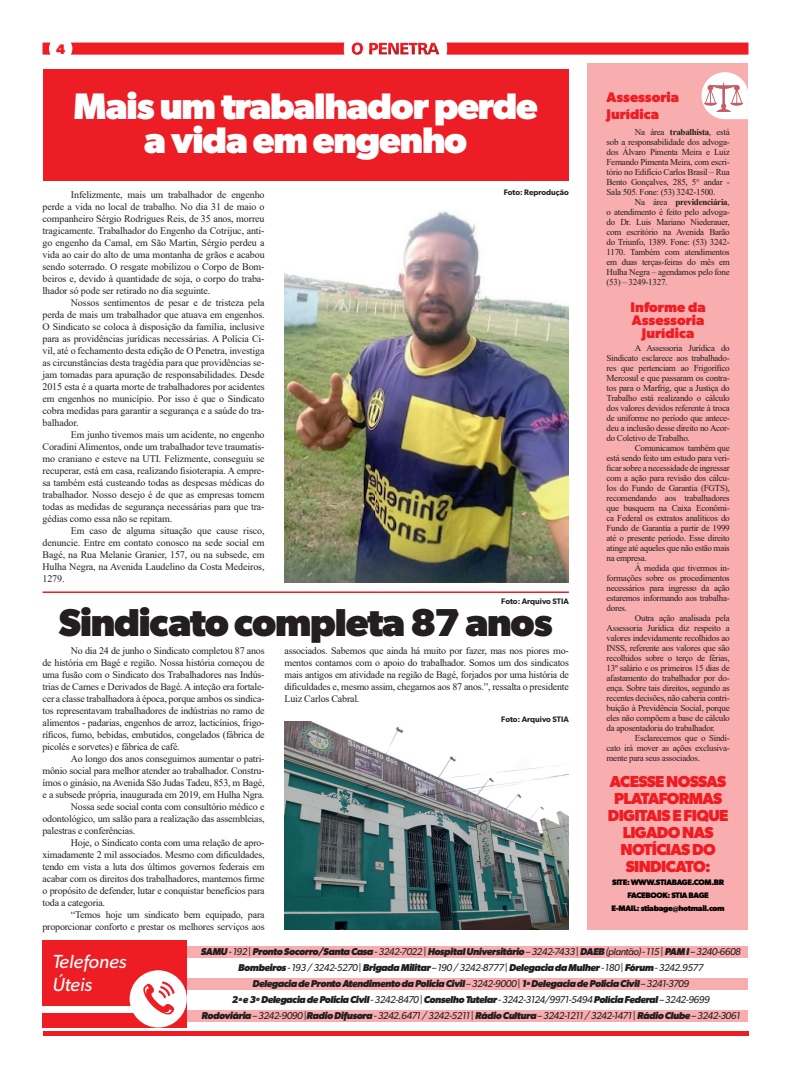
<style>
.page{position:relative;width:791px;height:1078px;background:#fff}
.page>*{position:absolute;margin:0;border:0;box-sizing:border-box;transform-origin:0 0}
.t1{font:700 39px "Gibson";letter-spacing:-.03em;color:#231f20}
.t2{font:700 37px/34px "Gibson";letter-spacing:-.03em;color:#fff;text-align:center}
.t3{font:italic 19px "Gibson";color:#fff}
.t4{font:700 16px/17px "Gibson";letter-spacing:-.04em;color:#ee1d23;text-align:center}
.t5{font:700 14px/12.8px "Gibson";color:#ee1d23}
.t6{font:700 13.8px "Gibson";color:#ee1d23}
.t7{font:10px/12px "Times New Roman";letter-spacing:-.02em;color:#231f20;text-align:justify}
.t8{font:italic 700 10px "Gibson";letter-spacing:-.04em;color:#231f20}
.t9{font:italic 10px "Gibson";letter-spacing:-.04em;color:#231f20}
.t10{font:9px/10px "Times New Roman";letter-spacing:-.03em;color:#231f20;text-align:justify}
.t11{font:700 8px/13px "Gibson";letter-spacing:-.04em;color:#000;text-align:center}
.t12{font:600 8px "Gibson";color:#231f20}
.s1{font-weight:700}
.s2{font-weight:400}
</style>
<div class="page">
<div style="left:43px;top:69px;width:525px;height:111px;background:#ec1d25"></div>
<div style="left:587px;top:64px;width:161px;height:865px;background:#f8adaf"></div>
<div style="left:187px;top:945px;width:561px;height:11px;background:#f8adaf"></div>
<div style="left:187px;top:977px;width:561px;height:12px;background:#f8adaf"></div>
<div style="left:187px;top:1010px;width:561px;height:11px;background:#f8adaf"></div>
<div style="left:43px;top:1030px;width:705px;height:5px;background:#ee1d23"></div>
<svg style="left:352px;top:43px;width:84px;height:3px"></svg>
<img style="left:352px;top:46px;width:87px;height:9px">
<svg style="left:447px;top:43px;width:301px;height:12px;background:#ee2329"></svg>
<svg style="left:43px;top:43px;width:8px;height:12px"></svg>
<svg style="left:71px;top:43px;width:273px;height:12px;background:#ee242a"></svg>
<svg style="left:701px;top:72px;width:47px;height:47px"></svg>
<div style="left:43px;top:939px;width:144px;height:88px;background:#ee1d23"></div>
<div style="left:130px;top:970px;width:57px;height:57px;background:#fff;border-radius:50%"></div>
<svg style="left:143px;top:981px;width:32px;height:34px"></svg>
<div style="left:43px;top:1006px;width:95px;height:6px;background:#fff"></div>
<hr style="left:43px;top:591px;width:526px;height:2px;background:#ee1c25">
<img style="left:284px;top:211px;width:285px;height:371px">
<img style="left:284px;top:721px;width:285px;height:208px">
<h3 class="t6" style="left:56px;top:41px;width:11px">4</h3>
<p class="t2" style="left:73px;top:88px;width:466px">Mais um trabalhador perde a vida em engenho</p>
<p class="t7" style="left:43px;top:188px;width:224px;text-indent:28px">Infelizmente, mais um trabalhador de engenho perde a vida no local de trabalho. No dia 31 de maio o companheiro Sérgio Rodrigues Reis, de 35 anos, morreu tragicamente. Trabalhador do Engenho da Cotrijuc, anti&shy;go engenho da Camal, em São Martin, Sérgio perdeu a vida ao cair do alto de uma montanha de grãos e acabou sendo soterrado. O resgate mobilizou o Corpo de Bom&shy;beiros e, devido à quantidade de soja, o corpo do traba&shy;lhador só pode ser retirado no dia seguinte.</p>
<p class="t7" style="left:43px;top:296px;width:224px;text-indent:28px">Nossos sentimentos de pesar e de tristeza pela perda de mais um trabalhador que atuava em engenhos.<br>O Sindicato se coloca à disposição da família, inclusive para as providências jurídicas necessárias. A Polícia Ci&shy;vil, até o fechamento desta edição de O Penetra, investiga as circunstâncias desta tragédia para que providências se&shy;jam tomadas para apuração de responsabilidades. Desde 2015 esta é a quarta morte de trabalhadores por acidentes em engenhos no município. Por isso é que o Sindicato cobra medidas para garantir a segurança e a saúde do tra&shy;balhador.</p>
<p class="t7" style="left:43px;top:428px;width:224px;text-indent:28px">Em junho tivemos mais um acidente, no engenho Coradini Alimentos, onde um trabalhador teve traumatis&shy;mo craniano e esteve na UTI. Felizmente, conseguiu se recuperar, está em casa, realizando fisioterapia. A empre&shy;sa também está custeando todas as despesas médicas do trabalhador. Nosso desejo é de que as empresas tomem todas as medidas de segurança necessárias para que tra&shy;gédias como essa não se repitam.</p>
<p class="t7" style="left:43px;top:524px;width:224px;text-indent:28px">Em caso de alguma situação que cause risco, denuncie. Entre em contato conosco na sede social em Bagé, na Rua Melanie Granier, 157, ou na subsede, em Hulha Negra, na Avenida Laudelino da Costa Medeiros, 1279.</p>
<p class="t1" style="left:59px;top:598px;width:495px">Sindicato completa 87 anos</p>
<p class="t7" style="left:43px;top:644px;width:224px;text-indent:28px">No dia 24 de junho o Sindicato completou 87 anos de história em Bagé e região. Nossa história começou de uma fusão com o Sindicato dos Trabalhadores nas Indús&shy;trias de Carnes e Derivados de Bagé. A inteção era fortale&shy;cer a classe trabalhadora à época, porque ambos os sindica&shy;tos representavam trabalhadores de indústrias no ramo de alimentos - padarias, engenhos de arroz, lacticínios, frigo&shy;ríficos, fumo, bebidas, embutidos, congelados (fábrica de picolés e sorvetes) e fábrica de café.</p>
<p class="t7" style="left:43px;top:752px;width:224px;text-indent:28px">Ao longo dos anos conseguimos aumentar o patri&shy;mônio social para melhor atender ao trabalhador. Constru&shy;ímos o ginásio, na Avenida São Judas Tadeu, 853, m Bagé, e a subsede própria, inaugurada em 2019, em Hulha Ngra.</p>
<p class="t7" style="left:43px;top:800px;width:224px;text-indent:28px">Nossa sede social conta com consultório médico e odontológico, um salão para a realização das assembleias, palestras e conferências.</p>
<p class="t7" style="left:43px;top:836px;width:224px;text-indent:28px">Hoje, o Sindicato conta com uma relação de apro&shy;ximadamente 2 mil associados. Mesmo com dificuldades, tendo em vista a luta dos últimos governos federais em acabar com os direitos dos trabalhadores, mantemos firme o propósito de defender, lutar e conquistar benefícios para toda a categoria.</p>
<p class="t7" style="left:43px;top:908px;width:224px;text-align:right">“Temos hoje um sindicato bem equipado, para proporcionar conforto e prestar os melhores serviços aos</p>
<p class="t12" style="left:504px;top:187px;width:67px">Foto: Reprodução</p>
<p class="t12" style="left:501px;top:596px;width:69px">Foto: Arquivo STIA</p>
<p class="t7" style="left:284px;top:644px;width:286px">associados. Sabemos que ainda há muito por fazer, mas nos piores mo&shy;mentos contamos com o apoio do trabalhador. Somos um dos sindicatos mais antigos em atividade na região de Bagé, forjados por uma história de dificuldades e, mesmo assim, chegamos aos 87 anos.”, ressalta o presidente Luiz Carlos Cabral.</p>
<p class="t12" style="left:501px;top:714px;width:69px">Foto: Arquivo STIA</p>
<p class="t5" style="left:606px;top:89px;width:74px;line-height:16.8px">Assessoria<br>Jurídica</p>
<p class="t10" style="left:606px;top:127px;width:125px;text-indent:28px">Na área <span class="s1">trabalhista</span>, está sob a responsabilidade dos advoga&shy;dos Álvaro Pimenta Meira e Luiz Fernando Pimenta Meira, com escri&shy;tório no Edifício Carlos Brasil – Rua Bento Gonçalves, 285, 5° andar - Sala 505. Fone: (53) 3242-1500.</p>
<p class="t10" style="left:606px;top:197px;width:125px;text-indent:28px">Na área <span class="s1">previdenciária</span>, o atendimento é feito pelo advoga&shy;do Dr. Luis Mariano Niederauer, com escritório na Avenida Barão do Triunfo, 1389. Fone: (53) 3242- 1170. Também com atendimentos em duas terças-feiras do mês em Hulha Negra – agendamos pelo fone (53) – 3249-1327.</p>
<p class="t5" style="left:631px;top:301px;width:77px;text-align:center">Informe da<br>Assessoria<br>Jurídica</p>
<p class="t10" style="left:606px;top:342px;width:125px;text-indent:28px">A Assessoria Jurídica do Sindicato esclarece aos trabalhado&shy;res que pertenciam ao Frigorífico Mercosul e que passaram os contra&shy;tos para o Marfrig, que a Justiça do Trabalho está realizando o cálculo dos valores devidos referente à troca de uniforme no período que antece&shy;deu a inclusão desse direito no Acor&shy;do Coletivo de Trabalho.</p>
<p class="t10" style="left:606px;top:442px;width:125px;text-indent:28px">Comunicamos também que está sendo feito um estudo para veri&shy;ficar sobre a necessidade de ingressar com a ação para revisão dos cálcu&shy;los do Fundo de Garantia (FGTS), recomendando aos trabalhadores que busquem na Caixa Econômi&shy;ca Federal os extratos analíticos do Fundo de Garantia a partir de 1999 até o presente período. Esse direito atinge até aqueles que não estão mais na empresa.</p>
<p class="t10" style="left:606px;top:562px;width:125px;text-indent:28px">À medida que tivermos in&shy;formações sobre os procedimentos necessários para ingresso da ação estaremos informando aos trabalha&shy;dores.</p>
<p class="t10" style="left:606px;top:612px;width:125px;text-indent:28px">Outra ação analisada pela Assessoria Jurídica diz respeito a valores indevidamente recolhidos ao INSS, referente aos valores que são recolhidos sobre o terço de férias, 13º salário e os primeiros 15 dias de afastamento do trabalhador por do&shy;ença. Sobre tais direitos, segundo as recentes decisões, não caberia contri&shy;buição à Previdência Social, porque eles não compõem a base de cálculo da aposentadoria do trabalhador.</p>
<p class="t10" style="left:606px;top:732px;width:125px;text-indent:28px">Esclarecemos que o Sindi&shy;cato irá mover as ações exclusiva&shy;mente para seus associados.</p>
<p class="t4" style="left:608px;top:772px;width:122px">ACESSE NOSSAS<br>PLATAFORMAS<br>DIGITAIS E FIQUE<br>LIGADO NAS<br>NOTÍCIAS DO<br>SINDICATO:</p>
<p class="t11" style="left:612px;top:875px;width:114px">SITE: WWW.STIABAGE.COM.BR<br>FACEBOOK: STIA BAGE</p>
<p class="t11" style="left:611px;top:901px;width:115px">E-MAIL: stiabage@hotmail.com</p>
<p class="t3" style="left:52px;top:950px;width:76px">Telefones</p>
<p class="t3" style="left:52px;top:972px;width:41px">Úteis</p>
<p class="t8" style="left:201px;top:945px;width:542px">SAMU <span class="s2">- 192 |</span> Pronto Socorro/Santa Casa <span class="s2">- 3242-7022 |</span> Hospital Universitário <span class="s2">– 3242-7433 |</span> DAEB <span class="s2">(plantão) - 115 |</span> PAM I <span class="s2">– 3240-6608</span></p>
<p class="t8" style="left:238px;top:961px;width:467px">Bombeiros <span class="s2">- 193 / 3242-5270 |</span> Brigada Militar <span class="s2">– 190 / 3242-8777 |</span> Delegacia da Mulher <span class="s2">- 180 |</span> Fórum <span class="s2">- 3242.9577</span></p>
<p class="t8" style="left:253px;top:977px;width:438px">Delegacia de Pronto Atendimento da Policia Civil <span class="s2">– 3242-9000 |</span> 1ª Delegacia de Policia Civil <span class="s2">– 3241-3709</span></p>
<p class="t8" style="left:232px;top:993px;width:479px">2ª e 3º Delegacia de Policia Civil <span class="s2">- 3242-8470 |</span> Conselho Tutelar <span class="s2">- 3242-3124/9971-5494</span> Polícia Federal <span class="s2">– 3242-9699</span></p>
<p class="t9" style="left:201px;top:1009px;width:540px"><span class="s1">Rodoviária</span> – 3242-9090 |<span class="s1">Radio Difusora</span> - 3242.6471 / 3242-5211 | <span class="s1">Rádio Cultura</span> – 3242-1211 / 3242-1471 | <span class="s1">Rádio Clube</span> – 3242-3061</p>
</div>
